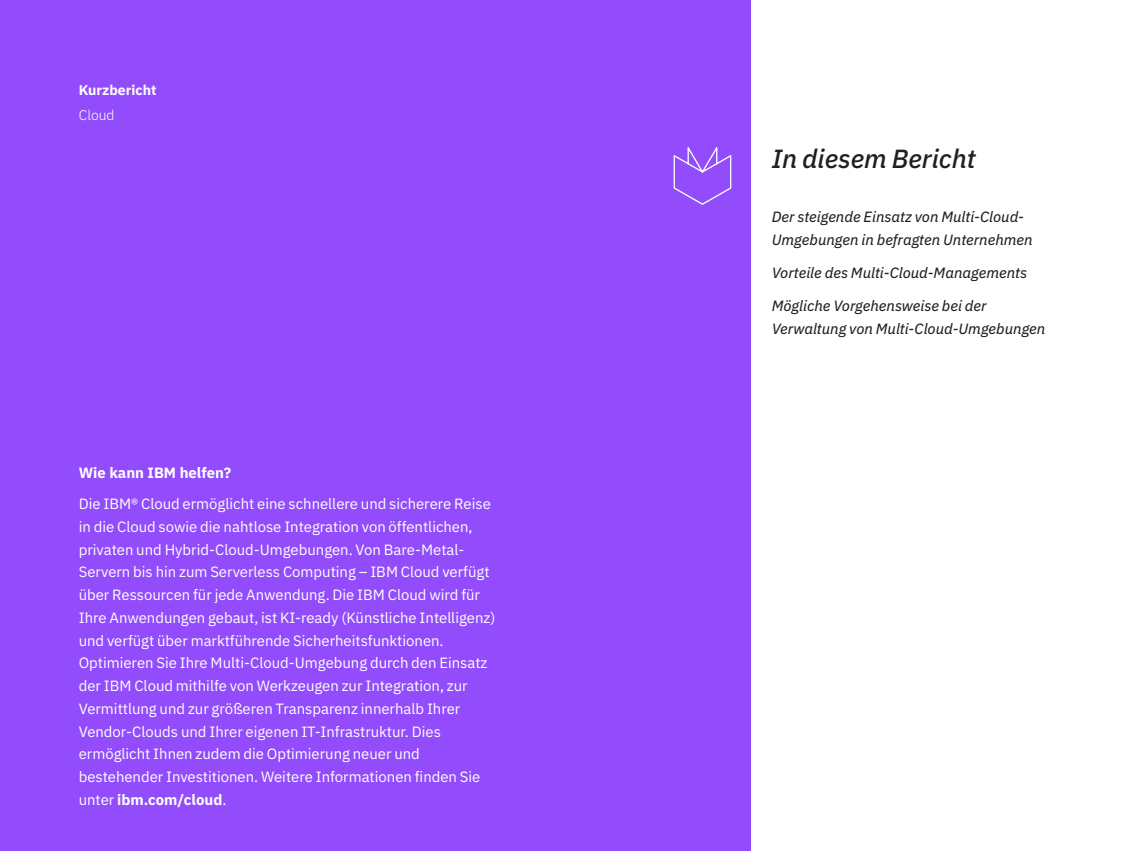
<style>
.page{position:relative;width:1134px;height:851px;background:#fff}
.page>*{position:absolute;margin:0;border:0;box-sizing:border-box;transform-origin:0 0}
.t1{font:italic 500 26.25px "IBM Plex Sans";color:#231f20}
.t2{font:14.88px/22.8px "IBM Plex Sans";color:#fff}
.t3{font:italic 14.88px/22.8px "IBM Plex Sans Text";color:#231f20}
.t4{font:700 14.88px "IBM Plex Sans";color:#fff}
.t5{font:700 14px "IBM Plex Sans";color:#fff}
.t6{font:300 14px "IBM Plex Sans";color:#fff}
.s1{font-weight:700}
</style>
<div class="page">
<div style="left:0;top:0;width:751px;height:850px;background:#924cfc"></div>
<svg style="left:673px;top:147px;width:59px;height:58px"></svg>
<p class="t5" style="left:79px;top:79px;width:79px">Kurzbericht</p>
<p class="t6" style="left:79px;top:104px;width:37px">Cloud</p>
<p class="t4" style="left:79px;top:461px;width:154px">Wie kann IBM helfen?</p>
<p class="t2" style="left:79px;top:491px;width:418px">Die IBM® Cloud ermöglicht eine schnellere und sicherere Reise in die Cloud sowie die nahtlose Integration von öffentlichen, privaten und Hybrid-Cloud-Umgebungen. Von Bare-Metal-Servern bis hin zum Serverless Computing – IBM Cloud verfügt über Ressourcen für jede Anwendung. Die IBM Cloud wird für Ihre Anwendungen gebaut, ist KI-ready (Künstliche Intelligenz) und verfügt über marktführende Sicherheitsfunktionen.<br>Optimieren Sie Ihre Multi-Cloud-Umgebung durch den Einsatz der IBM Cloud mithilfe von Werkzeugen zur Integration, zur Vermittlung und zur größeren Transparenz innerhalb Ihrer Vendor-Clouds und Ihrer eigenen IT-Infrastruktur. Dies ermöglicht Ihnen zudem die Optimierung neuer und bestehender Investitionen. Weitere Informationen finden Sie unter <span class="s1">ibm.com/cloud</span>.</p>
<h1 class="t1" style="left:772px;top:138px;width:205px">In diesem Bericht</h1>
<p class="t3" style="left:772px;top:204px;width:262px">Der steigende Einsatz von Multi-Cloud-<br>Umgebungen in befragten Unternehmen</p>
<p class="t3" style="left:772px;top:260px;width:257px">Vorteile des Multi-Cloud-Managements</p>
<p class="t3" style="left:772px;top:293px;width:275px">Mögliche Vorgehensweise bei der<br>Verwaltung von Multi-Cloud-Umgebungen</p>
</div>
